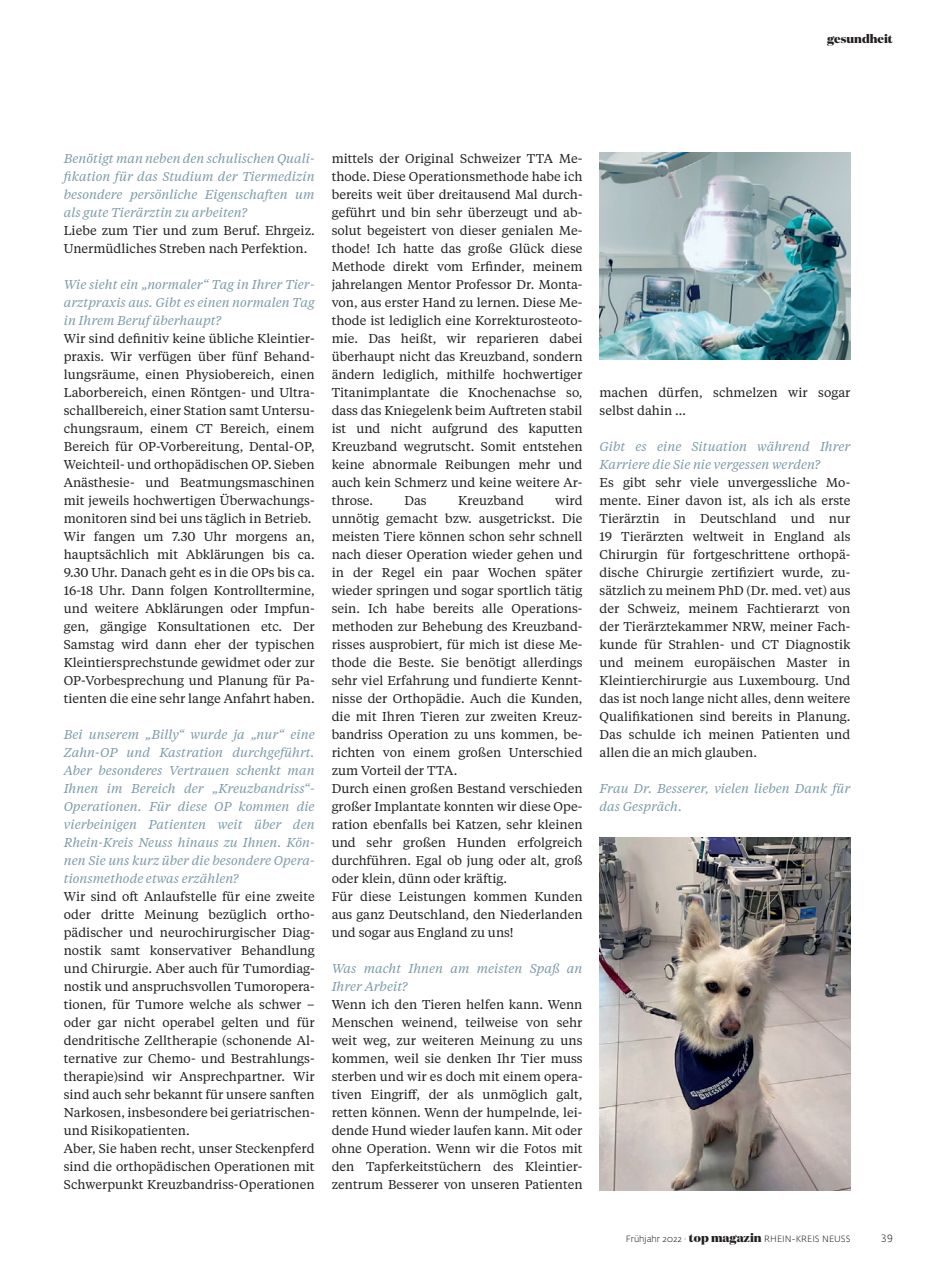
<style>
.page{position:relative;width:927px;height:1276px;background:#fff}
.page>*{position:absolute;margin:0;border:0;box-sizing:border-box;transform-origin:0 0}
.t1{font:12.75px/18px "Tiempos Text";color:#231f20}
.t2{font:italic 12.75px/18px "Tiempos Text";color:#7b9ba9;text-align:justify}
.t3{font:800 12px "Domaine Display";color:#231f20}
.t4{font:300 10.5px "Fedra Sans Alt Std";color:#231f20}
.t5{font:300 9px "Fedra Sans Alt Std";color:#231f20}
.s1{font-family:"Domaine Display";font-weight:800;font-size:12px}
</style>
<div class="page">
<img style="left:600px;top:152px;width:250px;height:207px">
<img style="left:600px;top:838px;width:250px;height:353px">
<p class="t3" style="left:827px;top:31px;width:67px">gesundheit</p>
<p class="t2" style="left:64px;top:148px;width:252px">Benötigt man neben den schulischen Quali&shy;fikation für das Studium der Tiermedizin besondere persönliche Eigenschaften um als gute Tierärztin zu arbeiten?</p>
<p class="t1" style="left:64px;top:221px;width:252px">Liebe zum Tier und zum Beruf. Ehrgeiz.<br>Unermüdliches Streben nach Perfektion.</p>
<p class="t2" style="left:64px;top:275px;width:252px">Wie sieht ein „normaler“ Tag in Ihrer Tier&shy;arztpraxis aus. Gibt es einen normalen Tag in Ihrem Beruf überhaupt?</p>
<p class="t1" style="left:64px;top:329px;width:252px">Wir sind definitiv keine übliche Kleintier&shy;praxis. Wir verfügen über fünf Behand&shy;lungsräume, einen Physiobereich, einen Laborbereich, einen Röntgen- und Ultra&shy;schallbereich, einer Station samt Untersu&shy;chungsraum, einem CT Bereich, einem Bereich für OP-Vorbereitung, Dental-OP, Weichteil- und orthopädischen OP. Sieben Anästhesie- und Beatmungsmaschinen mit jeweils hochwertigen Überwachungs&shy;monitoren sind bei uns täglich in Betrieb.<br>Wir fangen um 7.30 Uhr morgens an, hauptsächlich mit Abklärungen bis ca.<br>9.30 Uhr. Danach geht es in die OPs bis ca.<br>16-18 Uhr. Dann folgen Kontrolltermine, und weitere Abklärungen oder Impfun&shy;gen, gängige Konsultationen etc. Der Samstag wird dann eher der typischen Kleintiersprechstunde gewidmet oder zur OP-Vorbesprechung und Planung für Pa&shy;tienten die eine sehr lange Anfahrt haben.</p>
<p class="t2" style="left:64px;top:725px;width:252px">Bei unserem „Billy“ wurde ja „nur“ eine Zahn-OP und Kastration durchgeführt.<br>Aber besonderes Vertrauen schenkt man Ihnen im Bereich der „Kreuzbandriss“- Operationen. Für diese OP kommen die vierbeinigen Patienten weit über den Rhein-Kreis Neuss hinaus zu Ihnen. Kön&shy;nen Sie uns kurz über die besondere Opera&shy;tionsmethode etwas erzählen?</p>
<p class="t1" style="left:64px;top:887px;width:252px">Wir sind oft Anlaufstelle für eine zweite oder dritte Meinung bezüglich ortho&shy;pädischer und neurochirurgischer Diag&shy;nostik samt konservativer Behandlung und Chirurgie. Aber auch für Tumordiag&shy;nostik und anspruchsvollen Tumoropera&shy;tionen, für Tumore welche als schwer – oder gar nicht operabel gelten und für dendritische Zelltherapie (schonende Al&shy;ternative zur Chemo- und Bestrahlungs&shy;therapie)sind wir Ansprechpartner. Wir sind auch sehr bekannt für unsere sanften Narkosen, insbesondere bei geriatrischen&shy;und Risikopatienten.<br>Aber, Sie haben recht, unser Steckenpferd sind die orthopädischen Operationen mit Schwerpunkt Kreuzbandriss-Operationen</p>
<p class="t1" style="left:332px;top:149px;width:252px;text-align:justify">mittels der Original Schweizer TTA Me&shy;thode. Diese Operationsmethode habe ich bereits weit über dreitausend Mal durch&shy;geführt und bin sehr überzeugt und ab&shy;solut begeistert von dieser genialen Me&shy;thode! Ich hatte das große Glück diese Methode direkt vom Erfinder, meinem jahrelangen Mentor Professor Dr. Monta&shy;von, aus erster Hand zu lernen. Diese Me&shy;thode ist lediglich eine Korrekturosteoto&shy;mie. Das heißt, wir reparieren dabei überhaupt nicht das Kreuzband, sondern ändern lediglich, mithilfe hochwertiger Titanimplantate die Knochenachse so, dass das Kniegelenk beim Auftreten stabil ist und nicht aufgrund des kaputten Kreuzband wegrutscht. Somit entstehen keine abnormale Reibungen mehr und auch kein Schmerz und keine weitere Ar&shy;throse.</p>
<p class="t1" style="left:332px;top:491px;width:252px;text-indent:224px">wird unnötig gemacht bzw. ausgetrickst. Die meisten Tiere können schon sehr schnell nach dieser Operation wieder gehen und in der Regel ein paar Wochen später wieder springen und sogar sportlich tätig sein. Ich habe bereits alle Operations&shy;methoden zur Behebung des Kreuzband&shy;risses ausprobiert, für mich ist diese Me&shy;thode die Beste. Sie benötigt allerdings sehr viel Erfahrung und fundierte Kennt&shy;nisse der Orthopädie. Auch die Kunden, die mit Ihren Tieren zur zweiten Kreuz&shy;bandriss Operation zu uns kommen, be&shy;richten von einem großen Unterschied zum Vorteil der TTA.<br>Durch einen großen Bestand verschieden großer Implantate konnten wir diese Ope&shy;ration ebenfalls bei Katzen, sehr kleinen und sehr großen Hunden erfolgreich durch führen. Egal ob jung oder alt, groß oder klein, dünn oder kräftig.<br>Für diese Leistungen kommen Kunden aus ganz Deutschland, den Niederlanden und sogar aus England zu uns!</p>
<p class="t2" style="left:332px;top:958px;width:252px">Was macht Ihnen am meisten Spaß an<br>Ihrer Arbeit?</p>
<p class="t1" style="left:332px;top:995px;width:252px;text-align:justify">Wenn ich den Tieren helfen kann. Wenn Menschen weinend, teilweise von sehr weit weg, zur weiteren Meinung zu uns kommen, weil sie denken Ihr Tier muss sterben und wir es doch mit einem opera&shy;tiven Eingriff, der als unmöglich galt, retten können. Wenn der humpelnde, lei&shy;dende Hund wieder laufen kann. Mit oder ohne Operation. Wenn wir die Fotos mit den Tapferkeitstüchern des Kleintier&shy;zentrum Besserer von unseren Patienten</p>
<p class="t1" style="left:404px;top:491px;width:24px">Das</p>
<p class="t1" style="left:458px;top:491px;width:67px">Kreuzband</p>
<p class="t1" style="left:600px;top:383px;width:252px">machen dürfen, schmelzen wir sogar selbst dahin …</p>
<p class="t2" style="left:600px;top:437px;width:252px">Gibt es eine Situation während Ihrer<br>Karriere die Sie nie vergessen werden?</p>
<p class="t1" style="left:600px;top:473px;width:252px;text-align:justify">Es gibt sehr viele unvergessliche Mo&shy;mente. Einer davon ist, als ich als erste Tierärztin in Deutschland und nur 19 Tierärzten weltweit in England als Chirurgin für fortgeschrittene orthopä&shy;dische Chirurgie zertifiziert wurde, zu&shy;sätzlich zu meinem PhD (Dr. med. vet) aus der Schweiz, meinem Fachtierarzt von der Tierärztekammer NRW, meiner Fach&shy;kunde für Strahlen- und CT Diagnostik und meinem europäischen Master in Kleintierchirurgie aus Luxembourg. Und das ist noch lange nicht alles, denn weitere Qualifikationen sind bereits in Planung.<br>Das schulde ich meinen Patienten und allen die an mich glauben.</p>
<p class="t2" style="left:600px;top:778px;width:252px">Frau Dr. Besserer, vielen lieben Dank für das Gespräch.</p>
<p class="t5" style="left:626px;top:1233px;width:226px">Frühjahr 2022 · <span class="s1">top magazin</span> RHEIN-KREIS NEUSS</p>
<p class="t4" style="left:880px;top:1232px;width:14px">39</p>
</div>
